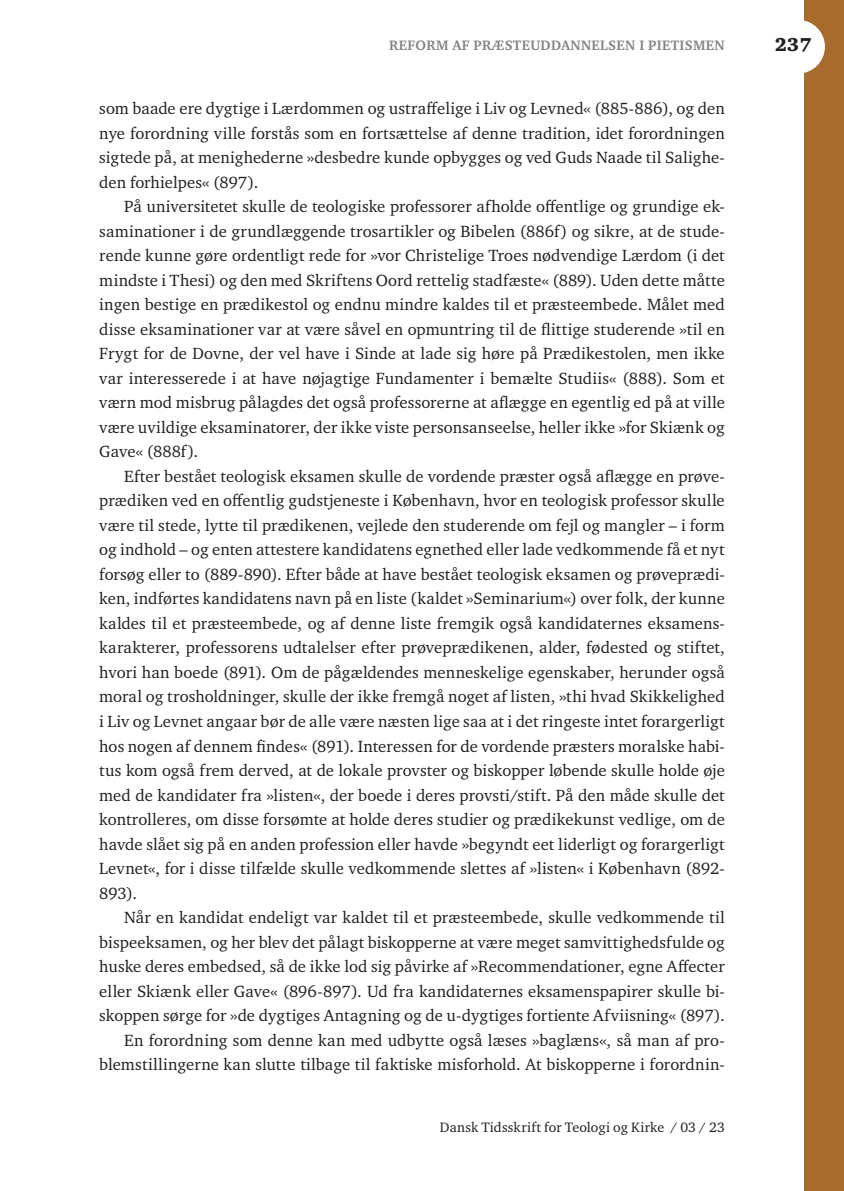
<style>
.page{position:relative;width:844px;height:1191px;background:#fff}
.page>*{position:absolute;margin:0;border:0;box-sizing:border-box;transform-origin:0 0}
.t1{font:900 19.25px "Charter ITC Std";color:#231f20}
.t2{font:16.62px/24.5px "Charter ITC Std";letter-spacing:.005em;color:#231f20;text-align:justify}
.t3{font:14px "Charter ITC Std";letter-spacing:.01em;color:#231f20}
.t4{font:700 14px "Charter ITC Std";letter-spacing:.025em;color:#808285}
</style>
<div class="page">
<div style="left:804px;top:0;width:39px;height:1191px;background:#a76b2d"></div>
<div style="left:771px;top:20px;width:53px;height:54px;background:#fff;border-radius:50%"></div>
<p class="t4" style="left:389px;top:37px;width:337px">REFORM AF PRÆSTEUDDANNELSEN I PIETISMEN</p>
<p class="t2" style="left:99px;top:96px;width:627px">som baade ere dygtige i Lærdommen og ustraffelige i Liv og Levned« (885-886), og den nye forordning ville forstås som en fortsættelse af denne tradition, idet forordningen sigtede på, at menighederne »desbedre kunde opbygges og ved Guds Naade til Salighe&shy;den forhielpes« (897).</p>
<p class="t2" style="left:99px;top:194px;width:627px;text-indent:25px">På universitetet skulle de teologiske professorer afholde offentlige og grundige ek&shy;saminationer i de grundlæggende trosartikler og Bibelen (886f) og sikre, at de stude&shy;rende kunne gøre ordentligt rede for »vor Christelige Troes nødvendige Lærdom (i det mindste i Thesi) og den med Skriftens Oord rettelig stadfæste« (889). Uden dette måtte ingen bestige en prædikestol og endnu mindre kaldes til et præsteembede. Målet med disse eksaminationer var at være såvel en opmuntring til de flittige studerende »til en Frygt for de Dovne, der vel have i Sinde at lade sig høre på Prædikestolen, men ikke var interesserede i at have nøjagtige Fundamenter i bemælte Studiis« (888). Som et værn mod misbrug pålagdes det også professorerne at aflægge en egentlig ed på at ville være uvildige eksaminatorer, der ikke viste personsanseelse, heller ikke »for Skiænk og Gave« (888f).</p>
<p class="t2" style="left:99px;top:463px;width:627px;text-indent:25px">Efter bestået teologisk eksamen skulle de vordende præster også aflægge en prøve&shy;prædiken ved en offentlig gudstjeneste i København, hvor en teologisk professor skulle være til stede, lytte til prædikenen, vejlede den studerende om fejl og mangler – i form og indhold – og enten attestere kandidatens egnethed eller lade vedkommende få et nyt forsøg eller to (889-890). Efter både at have bestået teologisk eksamen og prøveprædi&shy;ken, indførtes kandidatens navn på en liste (kaldet »Seminarium«) over folk, der kunne kaldes til et præsteembede, og af denne liste fremgik også kandidaternes eksamens&shy;karakterer, professorens udtalelser efter prøveprædikenen, alder, fødested og stiftet, hvori han boede (891). Om de pågældendes menneskelige egenskaber, herunder også moral og trosholdninger, skulle der ikke fremgå noget af listen, »thi hvad Skikkelighed i Liv og Levnet angaar bør de alle være næsten lige saa at i det ringeste intet forargerligt hos nogen af dennem findes« (891). Interessen for de vordende præsters moralske habi&shy;tus kom også frem derved, at de lokale provster og biskopper løbende skulle holde øje med de kandidater fra »listen«, der boede i deres provsti/stift. På den måde skulle det kontrolleres, om disse forsømte at holde deres studier og prædikekunst vedlige, om de havde slået sig på en anden profession eller havde »begyndt eet liderligt og forargerligt Levnet«, for i disse tilfælde skulle vedkommende slettes af »listen« i København (892- 893).</p>
<p class="t2" style="left:99px;top:905px;width:627px;text-align:right">Når en kandidat endeligt var kaldet til et præsteembede, skulle vedkommende til bispeeksamen, og her blev det pålagt biskopperne at være meget samvittighedsfulde og huske deres embedsed, så de ikke lod sig påvirke af »Recommendationer, egne Affecter eller Skiænk eller Gave« (896-897). Ud fra kandidaternes eksamenspapirer skulle bi&shy;skoppen sørge for »de dygtiges Antagning og de u-dygtiges fortiente Afviisning« (897).<br>En forordning som denne kan med udbytte også læses »baglæns«, så man af pro&shy;blemstillingerne kan slutte tilbage til faktiske misforhold. At biskopperne i forordnin-</p>
<p class="t3" style="left:440px;top:1118px;width:286px">Dansk Tidsskrift for Teologi og Kirke / 03 / 23</p>
<p class="t1" style="left:774px;top:33px;width:38px">237</p>
</div>
